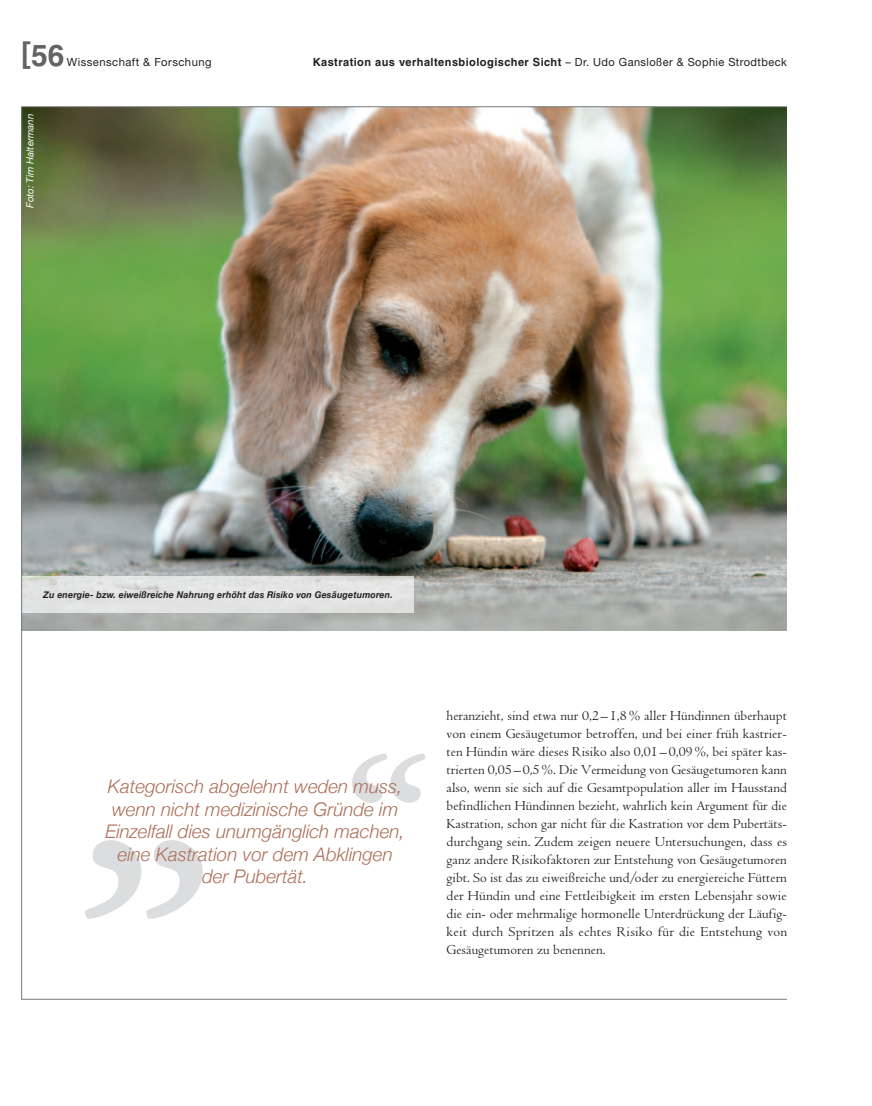
<style>
.page{position:relative;width:872px;height:1106px;background:#fff}
.page>*{position:absolute;margin:0;border:0;box-sizing:border-box;transform-origin:0 0}
.t1{font:700 30px "Helvetica";color:#636366}
.Fließtext_Gr{font:italic 300 18.75px/22.5px "Helvetica Neue";color:#ac7059;text-align:center}
.Fließtext_Gr-2{font:14.25px/18px "Centaur";letter-spacing:.005em;color:#231f20;text-align:justify}
.t2{font:700 11.25px "Helvetica";letter-spacing:.04em;color:#231f20}
.t3{font:11.25px "Helvetica Neue";letter-spacing:.04em;color:#231f20}
.t4{font:italic 9.75px "Helvetica Neue";letter-spacing:-.01em;color:#fff}
.Fließtext_Gr-3{font:italic 700 9.3px "Helvetica Neue";letter-spacing:.02em;color:#231f20;scale:.95 1}
.s1{font-family:"Helvetica Neue";font-weight:400}
</style>
<div class="page">
<img style="left:23px;top:108px;width:762px;height:522px">
<div style="left:23px;top:576px;width:391px;height:36px;background:#e2e3e3"></div>
<svg style="left:352px;top:753px;width:73px;height:49px"></svg>
<svg style="left:85px;top:840px;width:117px;height:78px"></svg>
<h1 class="t1" style="left:21px;top:37px;width:45px">[56</h1>
<p class="t3" style="left:67px;top:55px;width:146px">Wissenschaft &amp; Forschung</p>
<p class="t2" style="left:313px;top:55px;width:476px">Kastration aus verhaltensbiologischer Sicht <span class="s1">– Dr. Udo Gansloßer &amp; Sophie Strodtbeck</span></p>
<h1 class="t4" style="left:24px;top:208px;width:96px;rotate:-90deg">Foto: Tim Haltermann</h1>
<p class="Fließtext_Gr-3" style="left:43px;top:588px;width:369px">Zu energie- bzw. eiweißreiche Nahrung erhöht das Risiko von Gesäugetumoren.</p>
<p class="Fließtext_Gr" style="left:106px;top:775px;width:301px">Kategorisch abgelehnt weden muss, wenn nicht medizinische Gründe im<br>Einzelfall dies unumgänglich machen, eine Kastration vor dem Abklingen der Pubertät.</p>
<p class="Fließtext_Gr-2" style="left:446px;top:707px;width:342px">heranzieht, sind etwa nur 0,2 – 1,8% aller Hündinnen überhaupt von einem Gesäugetumor betroffen, und bei einer früh kastrier&shy;ten Hündin wäre dieses Risiko also 0,01 – 0,09%, bei später kas&shy;trierten 0,05 – 0,5%. Die Vermeidung von Gesäugetumoren kann also, wenn sie sich auf die Gesamtpopulation aller im Hausstand befindlichen Hündinnen bezieht, wahrlich kein Argument für die Kastration, schon gar nicht für die Kastration vor dem Pubertäts&shy;durchgang sein. Zudem zeigen neuere Untersuchungen, dass es ganz andere Risikofaktoren zur Entstehung von Gesäugetumoren gibt. So ist das zu eiweißreiche und/oder zu energiereiche Füttern der Hündin und eine Fettleibigkeit im ersten Lebensjahr sowie die ein- oder mehrmalige hormonelle Unterdrückung der Läufig&shy;keit durch Spritzen als echtes Risiko für die Entstehung von Gesäugetumoren zu benennen.</p>
</div>
